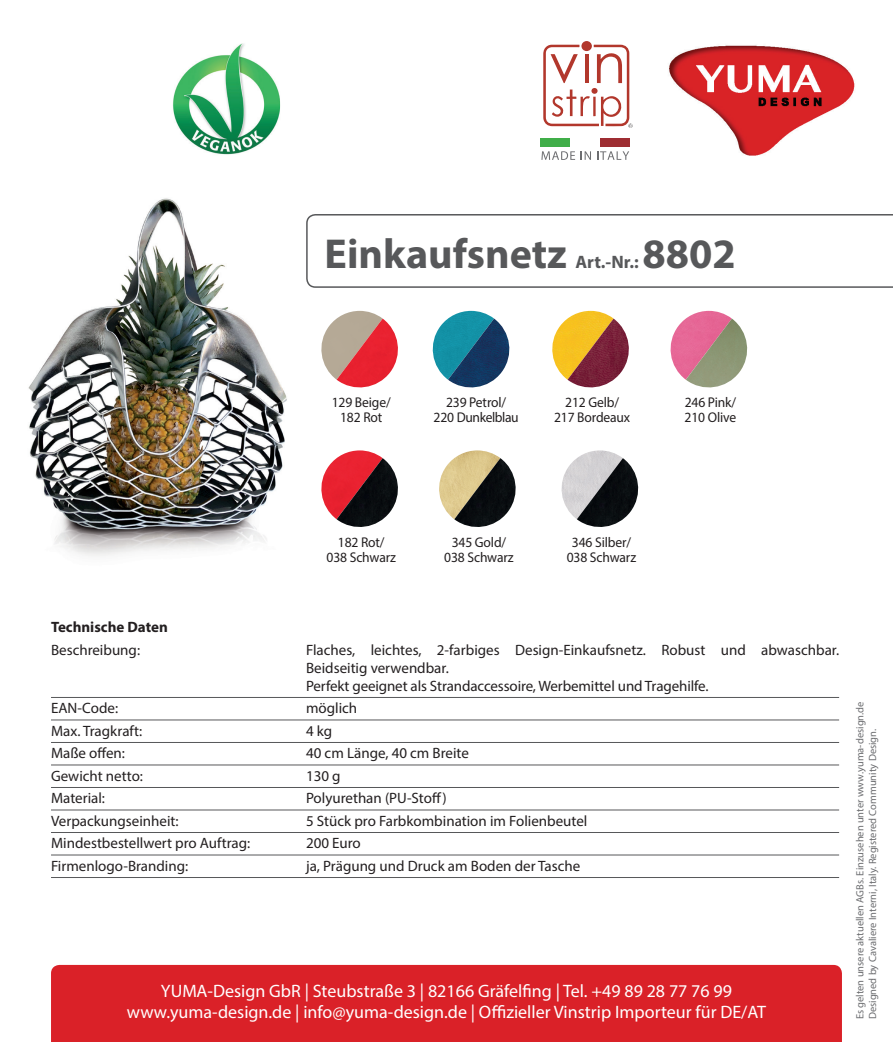
<style>
.page{position:relative;width:893px;height:1042px;background:#fff}
.page>*{position:absolute;margin:0;border:0;box-sizing:border-box;transform-origin:0 0}
.t1{font:700 42px "Myriad Pro";color:#57585a}
.t2{font:18px/21.6px "Myriad Pro";color:#fff;text-align:center}
.t3{font:700 18px "Myriad Pro";color:#57585a}
.t4{font:15px/18px "Myriad Pro";color:#231f20}
.t5{font:700 15px "Myriad Pro";color:#231f20}
.t6{font:14.1px/14.9px "Myriad Pro";letter-spacing:-.01em;color:#231f20;text-align:center;scale:.96 1}
.t7{font:14.1px/14.9px "Myriad Pro";letter-spacing:-.03em;color:#231f20;text-align:center;scale:.96 1}
.t8{font:10.5px/12.6px "Myriad Pro";color:#6c6d70}
</style>
<div class="page">
<svg style="left:306px;top:214px;width:587px;height:74px"></svg>
<img style="left:321px;top:450px;width:62px;height:69px">
<img style="left:337px;top:458px;width:61px;height:69px">
<img style="left:321px;top:311px;width:61px;height:69px">
<img style="left:337px;top:318px;width:61px;height:70px">
<img style="left:552px;top:311px;width:61px;height:69px">
<img style="left:567px;top:318px;width:62px;height:70px">
<img style="left:432px;top:311px;width:61px;height:69px">
<img style="left:448px;top:318px;width:62px;height:70px">
<img style="left:670px;top:311px;width:61px;height:69px">
<img style="left:686px;top:318px;width:62px;height:70px">
<img style="left:439px;top:450px;width:61px;height:69px">
<img style="left:454px;top:458px;width:62px;height:69px">
<img style="left:561px;top:450px;width:61px;height:69px">
<img style="left:577px;top:458px;width:62px;height:69px">
<img style="left:28px;top:198px;width:259px;height:358px">
<hr style="left:51px;top:697px;width:788px;height:1px;background:#57585a">
<hr style="left:51px;top:719px;width:788px;height:1px;background:#57585a">
<hr style="left:51px;top:742px;width:788px;height:1px;background:#57585a">
<hr style="left:51px;top:764px;width:788px;height:1px;background:#57585a">
<hr style="left:51px;top:787px;width:788px;height:1px;background:#57585a">
<hr style="left:51px;top:809px;width:788px;height:1px;background:#57585a">
<hr style="left:51px;top:832px;width:788px;height:1px;background:#57585a">
<hr style="left:51px;top:854px;width:788px;height:1px;background:#57585a">
<hr style="left:51px;top:877px;width:788px;height:1px;background:#57585a">
<div style="left:51px;top:965px;width:791px;height:77px;background:#da2128"></div>
<div style="left:581px;top:41px;width:11px;height:10px;background:#b2372c;border-radius:50%"></div>
<div style="left:600px;top:139px;width:30px;height:8px;background:#9e2d32"></div>
<div style="left:540px;top:139px;width:30px;height:8px;background:#40ae49"></div>
<svg style="left:543px;top:45px;width:90px;height:83px"></svg>
<svg style="left:541px;top:151px;width:34px;height:9px"></svg>
<svg style="left:581px;top:151px;width:10px;height:9px"></svg>
<svg style="left:597px;top:151px;width:32px;height:9px"></svg>
<img style="left:669px;top:45px;width:186px;height:111px">
<img style="left:173px;top:43px;width:108px;height:112px">
<h1 class="t1" style="left:325px;top:226px;width:244px">Einkaufsnetz</h1>
<h1 class="t1" style="left:642px;top:226px;width:95px">8802</h1>
<p class="t3" style="left:575px;top:250px;width:65px">Art.-Nr.:</p>
<p class="t6" style="left:332px;top:395px;width:63px">129 Beige/<br>182 Rot</p>
<p class="t6" style="left:554px;top:395px;width:81px">212 Gelb/<br>217 Bordeaux</p>
<p class="t7" style="left:434px;top:395px;width:90px">239 Petrol/<br>220 Dunkelblau</p>
<p class="t6" style="left:685px;top:395px;width:55px;text-align:left">246 Pink/<br>210 Olive</p>
<p class="t6" style="left:326px;top:534px;width:74px">182 Rot/<br>038 Schwarz</p>
<p class="t6" style="left:444px;top:534px;width:74px">345 Gold/<br>038 Schwarz</p>
<p class="t6" style="left:567px;top:534px;width:74px">346 Silber/<br>038 Schwarz</p>
<p class="t5" style="left:51px;top:617px;width:118px">Technische Daten</p>
<p class="t4" style="left:51px;top:640px;width:91px">Beschreibung:</p>
<p class="t4" style="left:306px;top:640px;width:535px">Flaches, leichtes, 2-farbiges Design-Einkaufsnetz. Robust und abwaschbar.<br>Beidseitig verwendbar.<br>Perfekt geeignet als Strandaccessoire, Werbemittel und Tragehilfe.</p>
<p class="t4" style="left:51px;top:699px;width:69px">EAN-Code:</p>
<p class="t4" style="left:306px;top:699px;width:53px">möglich</p>
<p class="t4" style="left:51px;top:721px;width:93px">Max. Tragkraft:</p>
<p class="t4" style="left:306px;top:721px;width:28px">4 kg</p>
<p class="t4" style="left:51px;top:744px;width:76px">Maße offen:</p>
<p class="t4" style="left:306px;top:744px;width:164px">40 cm Länge, 40 cm Breite</p>
<p class="t4" style="left:51px;top:766px;width:93px">Gewicht netto:</p>
<p class="t4" style="left:306px;top:766px;width:36px">130 g</p>
<p class="t4" style="left:51px;top:789px;width:56px">Material:</p>
<p class="t4" style="left:306px;top:789px;width:142px">Polyurethan (PU-Stoff)</p>
<p class="t4" style="left:51px;top:811px;width:129px">Verpackungseinheit:</p>
<p class="t4" style="left:306px;top:811px;width:283px">5 Stück pro Farbkombination im Folienbeutel</p>
<p class="t4" style="left:51px;top:834px;width:201px">Mindestbestellwert pro Auftrag:</p>
<p class="t4" style="left:306px;top:834px;width:56px">200 Euro</p>
<p class="t4" style="left:51px;top:856px;width:139px">Firmenlogo-Branding:</p>
<p class="t4" style="left:306px;top:856px;width:276px">ja, Prägung und Druck am Boden der Tasche</p>
<p class="t2" style="left:127px;top:979px;width:641px">YUMA-Design GbR | Steubstraße 3 | 82166 Gräfelfing | Tel. +49 89 28 77 76 99 www.yuma-design.de | info@yuma-design.de | Offizieller Vinstrip Importeur für DE/AT</p>
<p class="t8" style="left:854px;top:1019px;width:319px;rotate:-90deg">Es gelten unsere aktuellen AGBs. Einzusehen unter www.yuma-design.de<br>Designed by Cavaliere Interni, Italy. Registered Community Design.</p>
</div>
